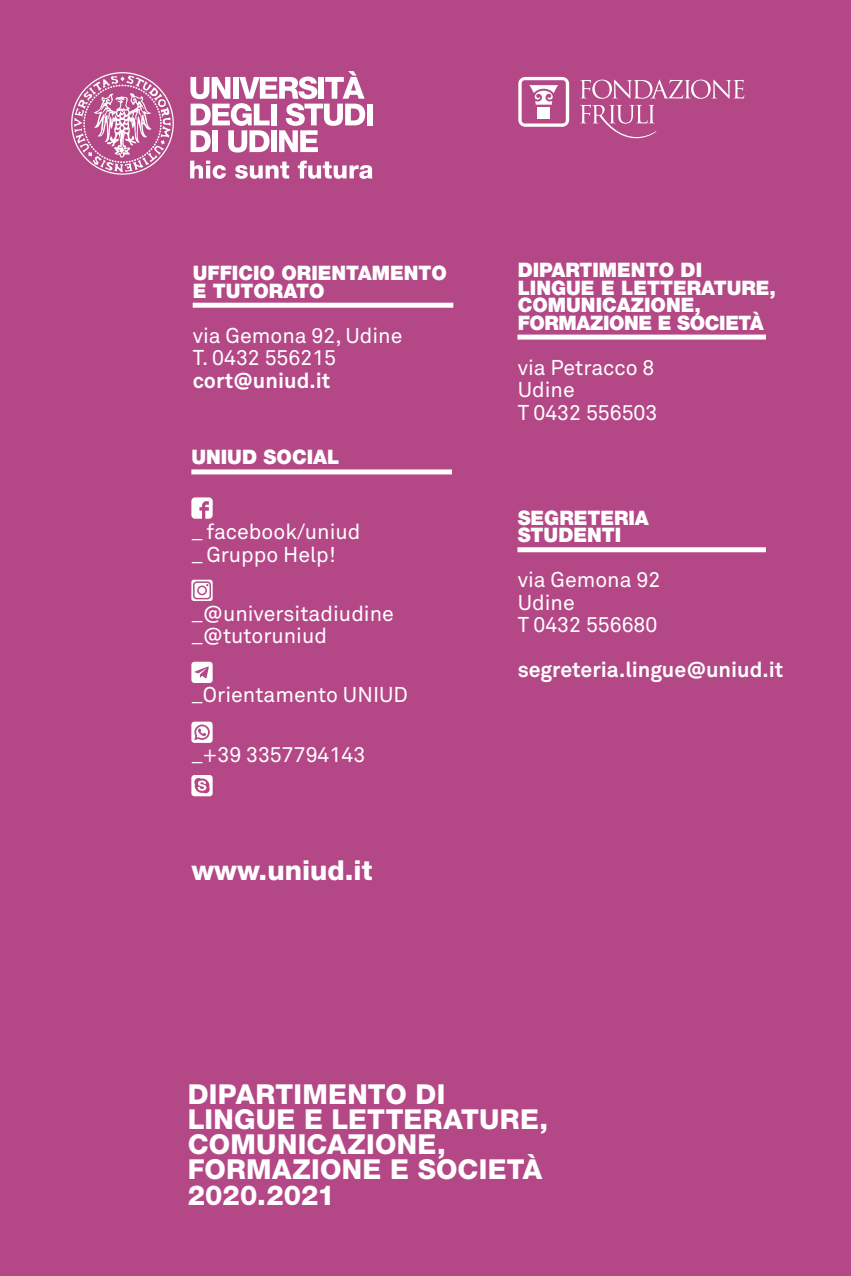
<style>
.page{position:relative;width:851px;height:1276px;background:#fff}
.page>*{position:absolute;margin:0;border:0;box-sizing:border-box;transform-origin:0 0}
.t1{font:800 27.5px/25px "Helvetica Neue LT Std";letter-spacing:.01em;color:#fff}
.t2{font:21.25px/22.5px "Akkurat";color:#fff}
.t3{font:700 21.25px "Akkurat";color:#fff}
.t4{font:900 20px/17.5px "Helvetica Neue LT Std";color:#fff}
</style>
<div class="page">
<div style="left:0;top:0;width:850px;height:1276px;background:#b44887"></div>
<svg style="left:71px;top:72px;width:103px;height:103px"></svg>
<div style="left:367px;top:104px;width:5px;height:21px;background:#fff"></div>
<svg style="left:190px;top:71px;width:175px;height:81px"></svg>
<svg style="left:190px;top:161px;width:36px;height:18px"></svg>
<svg style="left:235px;top:162px;width:54px;height:17px"></svg>
<svg style="left:298px;top:161px;width:74px;height:18px"></svg>
<div style="left:517px;top:334px;width:248px;height:5px;background:#fff"></div>
<div style="left:517px;top:547px;width:248px;height:5px;background:#fff"></div>
<svg style="left:518px;top:77px;width:51px;height:50px"></svg>
<div style="left:537px;top:107px;width:12px;height:12px;background:#fff"></div>
<svg style="left:580px;top:80px;width:164px;height:19px"></svg>
<svg style="left:580px;top:105px;width:76px;height:34px"></svg>
<div style="left:193px;top:303px;width:260px;height:5px;background:#fff"></div>
<div style="left:191px;top:469px;width:261px;height:5px;background:#fff"></div>
<svg style="left:191px;top:497px;width:22px;height:22px"></svg>
<svg style="left:191px;top:580px;width:22px;height:21px"></svg>
<svg style="left:191px;top:775px;width:22px;height:21px"></svg>
<svg style="left:191px;top:721px;width:22px;height:22px"></svg>
<svg style="left:191px;top:662px;width:22px;height:21px"></svg>
<p class="t4" style="left:193px;top:264px;width:256px">UFFICIO ORIENTAMENTO<br>E TUTORATO</p>
<p class="t2" style="left:193px;top:324px;width:211px">via Gemona 92, Udine<br>T. 0432 556215</p>
<p class="t3" style="left:193px;top:367px;width:139px">cort@uniud.it</p>
<p class="t4" style="left:191px;top:448px;width:150px">UNIUD SOCIAL</p>
<p class="t2" style="left:191px;top:521px;width:171px">_ facebook/uniud _ Gruppo Help!</p>
<p class="t2" style="left:191px;top:602px;width:204px">_@universitadiudine _@tutoruniud</p>
<p class="t2" style="left:191px;top:684px;width:218px">_Orientamento UNIUD</p>
<p class="t2" style="left:191px;top:743px;width:175px">_+39 3357794143</p>
<p class="t1" style="left:191px;top:857px;width:182px">www.uniud.it</p>
<p class="t4" style="left:517px;top:261px;width:260px">DIPARTIMENTO DI<br>LINGUE E LETTERATURE,<br>COMUNICAZIONE,<br>FORMAZIONE E SOCIETÀ</p>
<p class="t2" style="left:517px;top:357px;width:141px">via Petracco 8<br>Udine<br>T 0432 556503</p>
<p class="t4" style="left:517px;top:509px;width:133px">SEGRETERIA<br>STUDENTI</p>
<p class="t2" style="left:517px;top:569px;width:144px">via Gemona 92<br>Udine<br>T 0432 556680</p>
<p class="t3" style="left:517px;top:656px;width:267px">segreteria.lingue@uniud.it</p>
<p class="t1" style="left:188px;top:1082px;width:362px">DIPARTIMENTO DI<br>LINGUE E LETTERATURE,<br>COMUNICAZIONE,<br>FORMAZIONE E SOCIETÀ<br>2020.2021</p>
</div>
